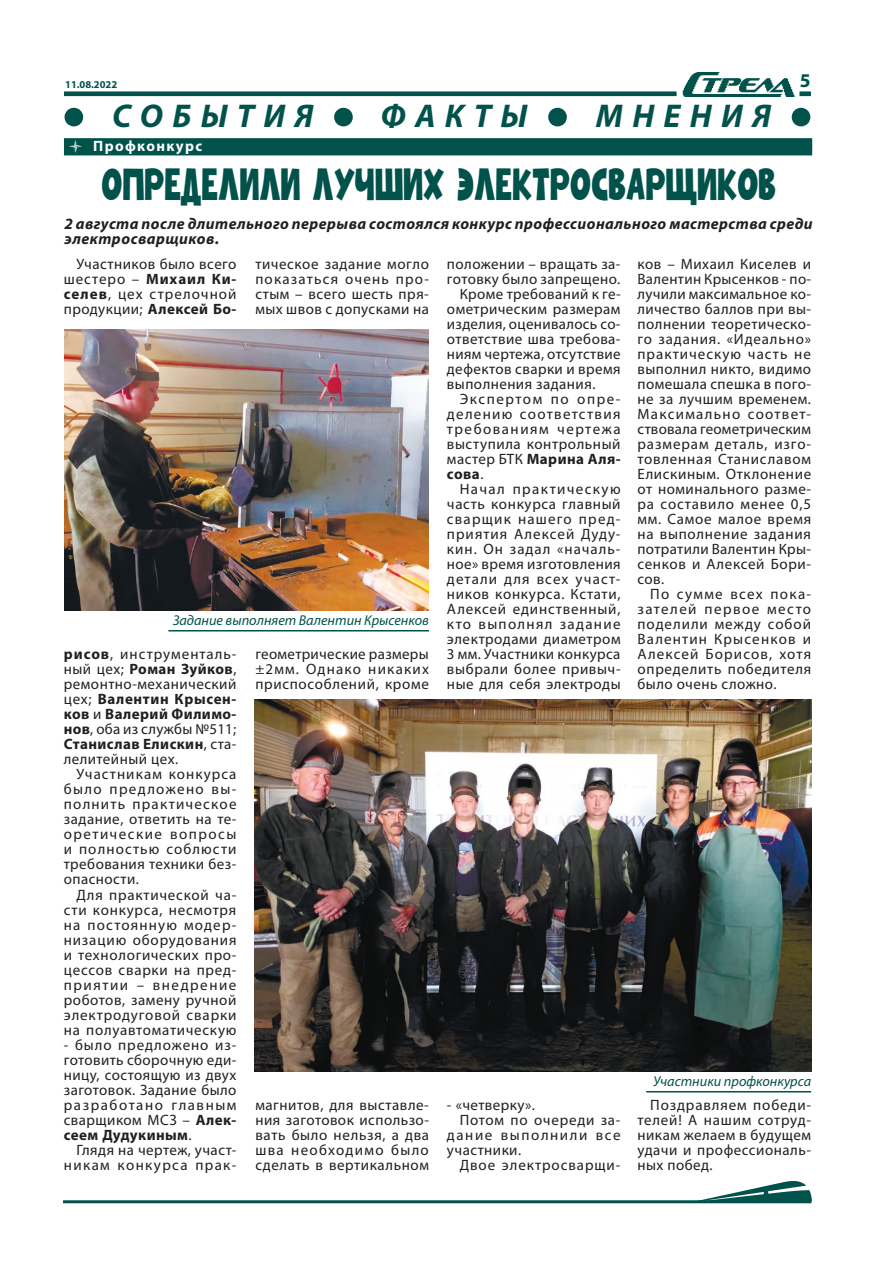
<style>
.page{position:relative;width:893px;height:1263px;background:#fff}
.page>*{position:absolute;margin:0;border:0;box-sizing:border-box;transform-origin:0 0}
.t1{font:45px "Retronome";color:#00524a;scale:.8 1}
.t2{font:italic 700 33px "Myriad Pro";letter-spacing:.28em;color:#00524a}
.t3{font:700 19.5px "Myriad Pro";color:#00524a}
.t4{font:italic 700 15.75px/15.8px "Myriad Pro";letter-spacing:.025em;color:#231f20}
.t5{font:15px/15px "Myriad Pro";letter-spacing:.04em;color:#231f20;text-align:justify}
.t6{font:15px/15px "Myriad Pro";letter-spacing:.065em;color:#231f20;text-align:right}
.t7{font:15px "Myriad Pro";letter-spacing:.02em;color:#231f20}
.t8{font:15px "Myriad Pro";letter-spacing:.085em;color:#231f20}
.t9{font:15px "Myriad Pro";letter-spacing:.105em;color:#231f20}
.t10{font:700 15px "Myriad Pro";letter-spacing:.03em;color:#231f20}
.t11{font:15px "Myriad Pro";letter-spacing:.075em;color:#231f20}
.t12{font:15px "Myriad Pro";letter-spacing:.1em;color:#231f20}
.t13{font:15px "Myriad Pro";letter-spacing:.08em;color:#231f20}
.t14{font:15px "Myriad Pro";letter-spacing:.06em;color:#231f20}
.t15{font:15px "Myriad Pro";letter-spacing:.095em;color:#231f20}
.t16{font:700 15px "Myriad Pro";letter-spacing:.09em;color:#fff}
.t17{font:italic 14.25px "Myriad Pro";color:#00524a}
.t18{font:700 10.5px "Myriad Pro";color:#00524a}
.s1{font-weight:700}
.s2{font-weight:400}
</style>
<div class="page">
<img style="left:64px;top:72px;width:747px;height:25px">
<div style="left:64px;top:138px;width:748px;height:17px;background:#00524a;border:2px solid #00524a"></div>
<svg style="left:64px;top:107px;width:20px;height:20px"></svg>
<svg style="left:334px;top:107px;width:19px;height:20px"></svg>
<svg style="left:548px;top:107px;width:19px;height:20px"></svg>
<svg style="left:791px;top:107px;width:20px;height:20px"></svg>
<hr style="left:63px;top:1200px;width:748px;height:3px;background:#00524a">
<img style="left:697px;top:1181px;width:114px;height:20px">
<img style="left:64px;top:329px;width:365px;height:282px">
<hr style="left:168px;top:630px;width:261px;height:1px;background:#00524a">
<img style="left:254px;top:699px;width:557px;height:372px">
<hr style="left:646px;top:1091px;width:165px;height:1px;background:#00524a">
<p class="t18" style="left:65px;top:78px;width:54px">11.08.2022</p>
<h3 class="t3" style="left:800px;top:68px;width:12px">5</h3>
<h2 class="t2" style="left:64px;top:94px;width:749px">● СОБЫТИЯ ● ФАКТЫ ● МНЕНИЯ ●</h2>
<h1 class="t1" style="left:101px;top:160px;width:845px">ОПРЕДЕЛИЛИ ЛУЧШИХ ЭЛЕКТРОСВАРЩИКОВ</h1>
<p class="t4" style="left:64px;top:215px;width:750px">2 августа после длительного перерыва состоялся конкурс профессионального мастерства среди электросварщиков.</p>
<p class="t5" style="left:64px;top:257px;width:174px;text-indent:13px">Участников было всего шестеро – <span class="s1">Михаил Ки&shy;селев</span>, цех стрелочной продукции; <span class="s1">Алексей Бо-</span></p>
<p class="t16" style="left:68px;top:136px;width:136px">● Профконкурс</p>
<p class="t5" style="left:637px;top:257px;width:175px">ков – Михаил Киселев и Валентин Крысенков - по&shy;лучили максимальное ко&shy;личество баллов при вы&shy;полнении теоретическо&shy;го задания. «Идеально» практическую часть не выполнил никто, видимо помешала спешка в пого&shy;не за лучшим временем.<br>Максимально соответ&shy;ствовала геометрическим размерам деталь, изго&shy;товленная Станиславом Елискиным. Отклонение от номинального разме&shy;ра составило менее 0,5 мм. Самое малое время на выполнение задания потратили Валентин Кры&shy;сенков и Алексей Бори&shy;сов.</p>
<p class="t5" style="left:637px;top:587px;width:175px;text-indent:13px">По сумме всех пока&shy;зателей первое место поделили между собой Валентин Крысенков и Алексей Борисов, хотя определить победителя было очень сложно.</p>
<p class="t5" style="left:255px;top:257px;width:175px">тическое задание могло показаться очень про&shy;стым – всего шесть пря&shy;мых швов с допусками на</p>
<p class="t5" style="left:447px;top:257px;width:175px">положении – вращать за-</p>
<p class="t5" style="left:447px;top:272px;width:175px">готовку было запрещено.</p>
<p class="t5" style="left:460px;top:287px;width:162px">Кроме требований к ге-</p>
<p class="t5" style="left:447px;top:302px;width:175px">ометрическим размерам</p>
<p class="t7" style="left:447px;top:315px;width:175px">изделия, оценивалось со-</p>
<p class="t5" style="left:447px;top:332px;width:175px">ответствие шва требова-</p>
<p class="t7" style="left:447px;top:345px;width:175px">ниям чертежа, отсутствие</p>
<p class="t5" style="left:447px;top:362px;width:175px">дефектов сварки и время</p>
<p class="t5" style="left:447px;top:377px;width:150px">выполнения задания.</p>
<p class="t9" style="left:460px;top:390px;width:162px">Экспертом по опре-</p>
<p class="t8" style="left:447px;top:405px;width:175px">делению соответствия</p>
<p class="t12" style="left:447px;top:420px;width:175px">требованиям чертежа</p>
<p class="t5" style="left:447px;top:437px;width:175px">выступила контрольный</p>
<p class="t10" style="left:447px;top:450px;width:175px"><span class="s2">мастер БТК</span> Марина Аля-</p>
<p class="t10" style="left:447px;top:465px;width:38px">сова<span class="s2">.</span></p>
<p class="t15" style="left:460px;top:480px;width:162px">Начал практическую</p>
<p class="t5" style="left:447px;top:497px;width:175px">часть конкурса главный</p>
<p class="t13" style="left:447px;top:510px;width:175px">сварщик нашего пред-</p>
<p class="t6" style="left:447px;top:527px;width:175px">приятия Алексей Дуду-</p>
<p class="t6" style="left:447px;top:542px;width:175px">кин. Он задал «началь-</p>
<p class="t5" style="left:447px;top:557px;width:175px">ное» время изготовления</p>
<p class="t11" style="left:447px;top:570px;width:175px">детали для всех участ-</p>
<p class="t5" style="left:447px;top:587px;width:175px">ников конкурса. Кстати,</p>
<p class="t5" style="left:447px;top:602px;width:175px">Алексей единственный,</p>
<p class="t8" style="left:447px;top:615px;width:175px">кто выполнял задание</p>
<p class="t5" style="left:447px;top:632px;width:175px">электродами диаметром</p>
<p class="t5" style="left:447px;top:647px;width:175px">3 мм. Участники конкурса</p>
<p class="t5" style="left:447px;top:662px;width:175px">выбрали более привыч-</p>
<p class="t5" style="left:447px;top:677px;width:175px">ные для себя электроды</p>
<p class="t17" style="left:173px;top:611px;width:257px">Задание выполняет Валентин Крысенков</p>
<p class="t5" style="left:64px;top:647px;width:174px"><span class="s1">рисов</span>, инструменталь&shy;ный цех; <span class="s1">Роман Зуйков</span>, ремонтно-механический цех; <span class="s1">Валентин Крысен&shy;ков</span> и <span class="s1">Валерий Филимо&shy;нов</span>, оба из службы №511; <span class="s1">Станислав Елискин</span>, ста&shy;лелитейный цех.</p>
<p class="t5" style="left:64px;top:767px;width:174px;text-indent:13px">Участникам конкурса было предложено вы&shy;полнить практическое задание, ответить на те&shy;оретические вопросы и полностью соблюсти требования техники без&shy;опасности.</p>
<p class="t5" style="left:64px;top:887px;width:174px;text-indent:13px">Для практической ча&shy;сти конкурса, несмотря на постоянную модер&shy;низацию оборудования и технологических про&shy;цессов сварки на пред&shy;приятии – внедрение роботов, замену ручной электродуговой сварки на полуавтоматическую</p>
<p class="t5" style="left:64px;top:1037px;width:174px">- было предложено из&shy;готовить сборочную еди&shy;ницу, состоящую из двух заготовок. Задание было разработано главным сварщиком МСЗ – <span class="s1">Алек&shy;сеем Дудукиным</span>.</p>
<p class="t6" style="left:64px;top:1142px;width:174px">Глядя на чертеж, участ&shy;никам конкурса прак-</p>
<p class="t5" style="left:255px;top:647px;width:175px">геометрические размеры ±2мм. Однако никаких приспособлений, кроме</p>
<p class="t17" style="left:653px;top:1072px;width:159px">Участники профконкурса</p>
<p class="t5" style="left:637px;top:1097px;width:175px;text-indent:13px">Поздравляем победи&shy;телей! А нашим сотруд&shy;никам желаем в будущем удачи и профессиональ&shy;ных побед.</p>
<p class="t5" style="left:255px;top:1097px;width:175px">магнитов, для выставле&shy;ния заготовок использо&shy;вать было нельзя, а два шва необходимо было сделать в вертикальном</p>
<p class="t5" style="left:447px;top:1097px;width:90px">- «четверку».</p>
<p class="t5" style="left:460px;top:1112px;width:162px">Потом по очереди за-</p>
<p class="t9" style="left:447px;top:1125px;width:175px">дание выполнили все</p>
<p class="t5" style="left:447px;top:1142px;width:76px">участники.</p>
<p class="t14" style="left:460px;top:1155px;width:162px">Двое электросварщи-</p>
</div>
